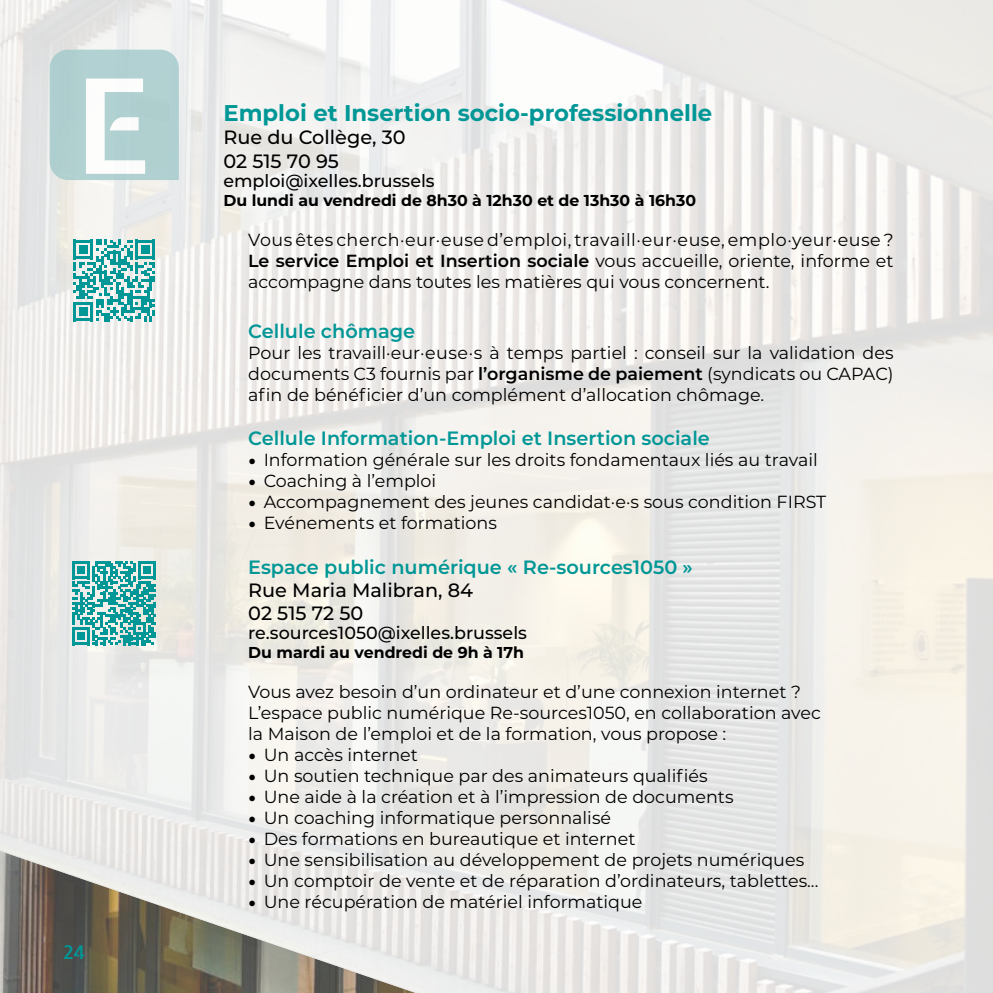
<style>
.page{position:relative;width:993px;height:993px;background:#fff}
.page>*{position:absolute;margin:0;border:0;box-sizing:border-box;transform-origin:0 0}
.t1{font:700 130.9px "Expletus Sans";color:#fff}
.t2{font:700 22.75px "Montserrat";color:#009796}
.t3{font:600 19.25px "Montserrat";color:#009796}
.t4{font:500 19.25px/23.1px "Montserrat";color:#000}
.t5{font:600 19.25px "Expletus Sans";color:#009796}
.t6{font:17.5px/21px "Montserrat";color:#000;text-align:justify}
.t7{font:500 17.5px "Montserrat";color:#000}
.t8{font:700 15.75px "Montserrat";color:#000}
.s1{font-weight:600}
.s2{font-family:"Minion Pro";font-size:21px}
</style>
<div class="page">
<img style="left:0;top:0;width:992px;height:992px">
<div style="left:0;top:835px;width:569px;height:157px;background:#000;opacity:.75"></div>
<img style="left:0;top:832px;width:547px;height:160px">
<svg style="left:73px;top:239px;width:82px;height:82px"></svg>
<svg style="left:72px;top:561px;width:84px;height:84px;background:#5ab7b5"></svg>
<div style="left:50px;top:50px;width:129px;height:130px;background:#b0d0d1"></div>
<h1 class="t1" style="left:75px;top:52px;width:78px">E</h1>
<p class="t5" style="left:63px;top:943px;width:23px">24</p>
<h2 class="t2" style="left:223px;top:101px;width:490px">Emploi et Insertion socio-professionnelle</h2>
<p class="t4" style="left:223px;top:127px;width:184px">Rue du Collège, 30<br>02 515 70 95</p>
<p class="t7" style="left:223px;top:172px;width:213px">emploi@ixelles.brussels</p>
<p class="t8" style="left:223px;top:191px;width:474px">Du lundi au vendredi de 8h30 à 12h30 et de 13h30 à 16h30</p>
<p class="t6" style="left:248px;top:229px;width:646px">Vous êtes cherch·eur·euse d’emploi, travaill·eur·euse, emplo·yeur·euse ?<br><span class="s1">Le service Emploi et Insertion sociale</span> vous accueille, oriente, informe et accompagne dans toutes les matières qui vous concernent.</p>
<p class="t3" style="left:248px;top:321px;width:168px">Cellule chômage</p>
<p class="t6" style="left:248px;top:343px;width:646px">Pour les travaill·eur·euse·s à temps partiel : conseil sur la validation des documents C3 fournis par <span class="s1">l’organisme de paiement</span> (syndicats ou CAPAC) afin de bénéficier d’un complément d’allocation chômage.</p>
<p class="t3" style="left:248px;top:428px;width:463px">Cellule Information-Emploi et Insertion sociale</p>
<p class="t6" style="left:248px;top:450px;width:571px"><span class="s2">•</span> Information générale sur les droits fondamentaux liés au travail</p>
<p class="t6" style="left:248px;top:471px;width:189px"><span class="s2">•</span> Coaching à l’emploi</p>
<p class="t6" style="left:248px;top:492px;width:579px"><span class="s2">•</span> Accompagnement des jeunes candidat·e·s sous condition FIRST</p>
<p class="t6" style="left:248px;top:513px;width:250px"><span class="s2">•</span> Evénements et formations</p>
<p class="t3" style="left:248px;top:556px;width:446px">Espace public numérique « Re-sources1050 »</p>
<p class="t4" style="left:248px;top:579px;width:226px">Rue Maria Malibran, 84<br>02 515 72 50</p>
<p class="t7" style="left:248px;top:624px;width:280px">re.sources1050@ixelles.brussels</p>
<p class="t8" style="left:248px;top:643px;width:277px">Du mardi au vendredi de 9h à 17h</p>
<p class="t6" style="left:248px;top:681px;width:574px;text-align:left">Vous avez besoin d’un ordinateur et d’une connexion internet ?<br>L’espace public numérique Re-sources1050, en collaboration avec la Maison de l’emploi et de la formation, vous propose :</p>
<p class="t6" style="left:248px;top:744px;width:171px"><span class="s2">•</span> Un accès internet</p>
<p class="t6" style="left:248px;top:765px;width:460px"><span class="s2">•</span> Un soutien technique par des animateurs qualifiés</p>
<p class="t6" style="left:248px;top:786px;width:486px"><span class="s2">•</span> Une aide à la création et à l’impression de documents</p>
<p class="t6" style="left:248px;top:807px;width:364px"><span class="s2">•</span> Un coaching informatique personnalisé</p>
<p class="t6" style="left:248px;top:828px;width:388px"><span class="s2">•</span> Des formations en bureautique et internet</p>
<p class="t6" style="left:248px;top:849px;width:557px"><span class="s2">•</span> Une sensibilisation au développement de projets numériques</p>
<p class="t6" style="left:248px;top:870px;width:571px"><span class="s2">•</span> Un comptoir de vente et de réparation d’ordinateurs, tablettes...</p>
<p class="t6" style="left:248px;top:891px;width:395px"><span class="s2">•</span> Une récupération de matériel informatique</p>
</div>
